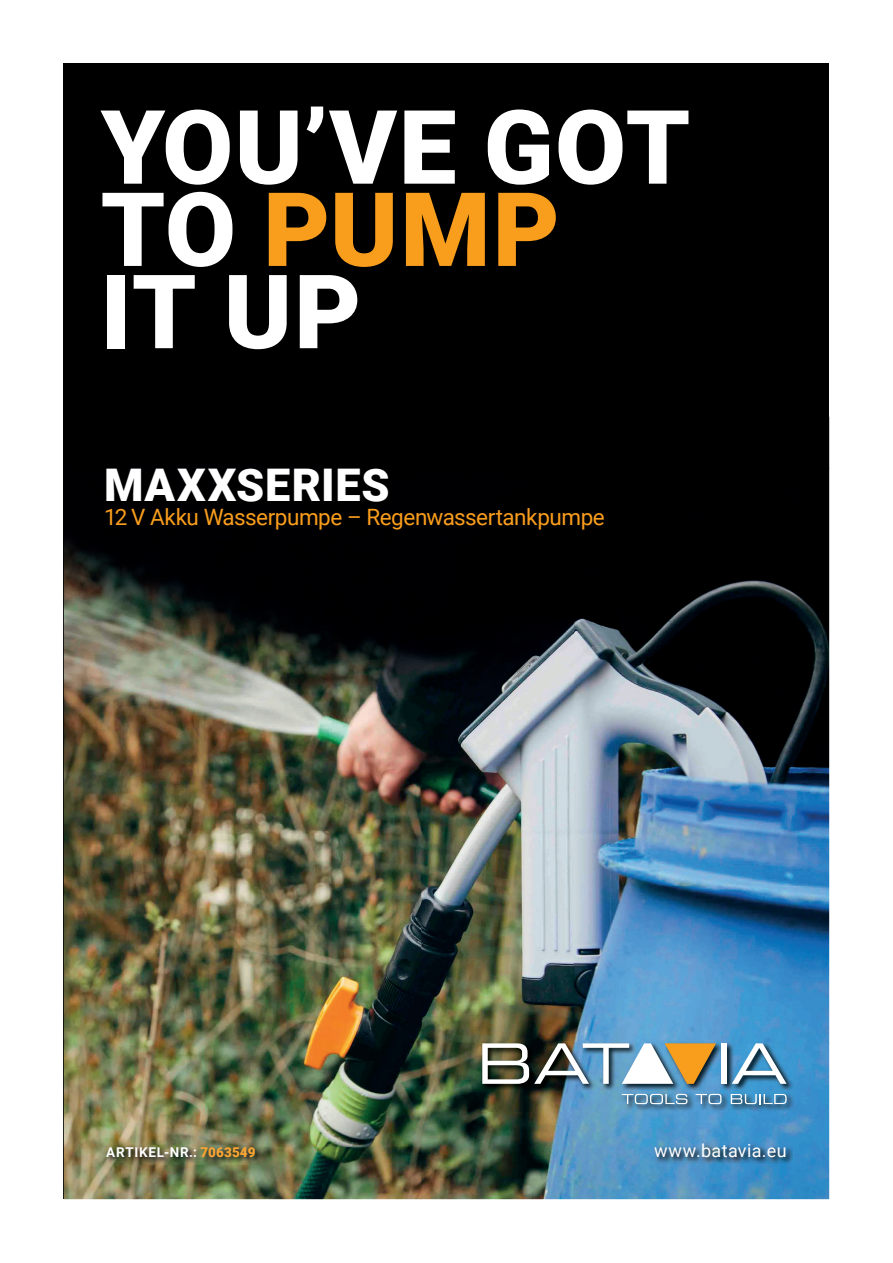
<style>
.page{position:relative;width:893px;height:1263px;background:#fff}
.page>*{position:absolute;margin:0;border:0;box-sizing:border-box;transform-origin:0 0}
.t1{font:900 102.75px/82.2px "Roboto";letter-spacing:.015em;color:#fff}
.t2{font:900 45px "Roboto";letter-spacing:.02em;color:#fff}
.t3{font:22.5px "Roboto";letter-spacing:-.02em;color:#f99d1c}
.t4{font:18px "Roboto";letter-spacing:.02em;color:#fff}
.t5{font:700 13.5px "Roboto";letter-spacing:.055em;color:#fff}
.s1{color:#f99d1c}
.s2{font-weight:900;color:#faa534}
</style>
<div class="page">
<div style="left:64px;top:64px;width:765px;height:1135px;background:#000"></div>
<img style="left:64px;top:539px;width:50px;height:660px">
<img style="left:574px;top:580px;width:255px;height:462px">
<img style="left:114px;top:566px;width:307px;height:633px">
<img style="left:421px;top:623px;width:153px;height:419px">
<img style="left:421px;top:1042px;width:101px;height:157px">
<img style="left:779px;top:1042px;width:50px;height:157px">
<img style="left:522px;top:1111px;width:257px;height:88px">
<img style="left:105px;top:1146px;width:157px;height:18px">
<img style="left:481px;top:1042px;width:313px;height:69px">
<div style="left:721px;top:1043px;width:6px;height:41px;background:#fff"></div>
<svg style="left:732px;top:1043px;width:55px;height:41px;background:#6ca2c3"></svg>
<img style="left:482px;top:1043px;width:234px;height:41px">
<svg style="left:622px;top:1094px;width:65px;height:10px"></svg>
<svg style="left:696px;top:1094px;width:25px;height:10px"></svg>
<svg style="left:731px;top:1094px;width:56px;height:10px"></svg>
<img style="left:653px;top:1142px;width:140px;height:22px">
<h1 class="t1" style="left:101px;top:102px;width:591px">YOU’VE GOT<br>TO <span class="s1">PUMP<br></span>IT UP</h1>
<h2 class="t2" style="left:104px;top:453px;width:287px">MAXXSERIES</h2>
<p class="t3" style="left:104px;top:501px;width:502px">12 V Akku Wasserpumpe – Regenwassertankpumpe</p>
<p class="t5" style="left:106px;top:1142px;width:151px">ARTIKEL-NR.: <span class="s2">7063549</span></p>
<p class="t4" style="left:654px;top:1138px;width:134px">www.batavia.eu</p>
</div>
